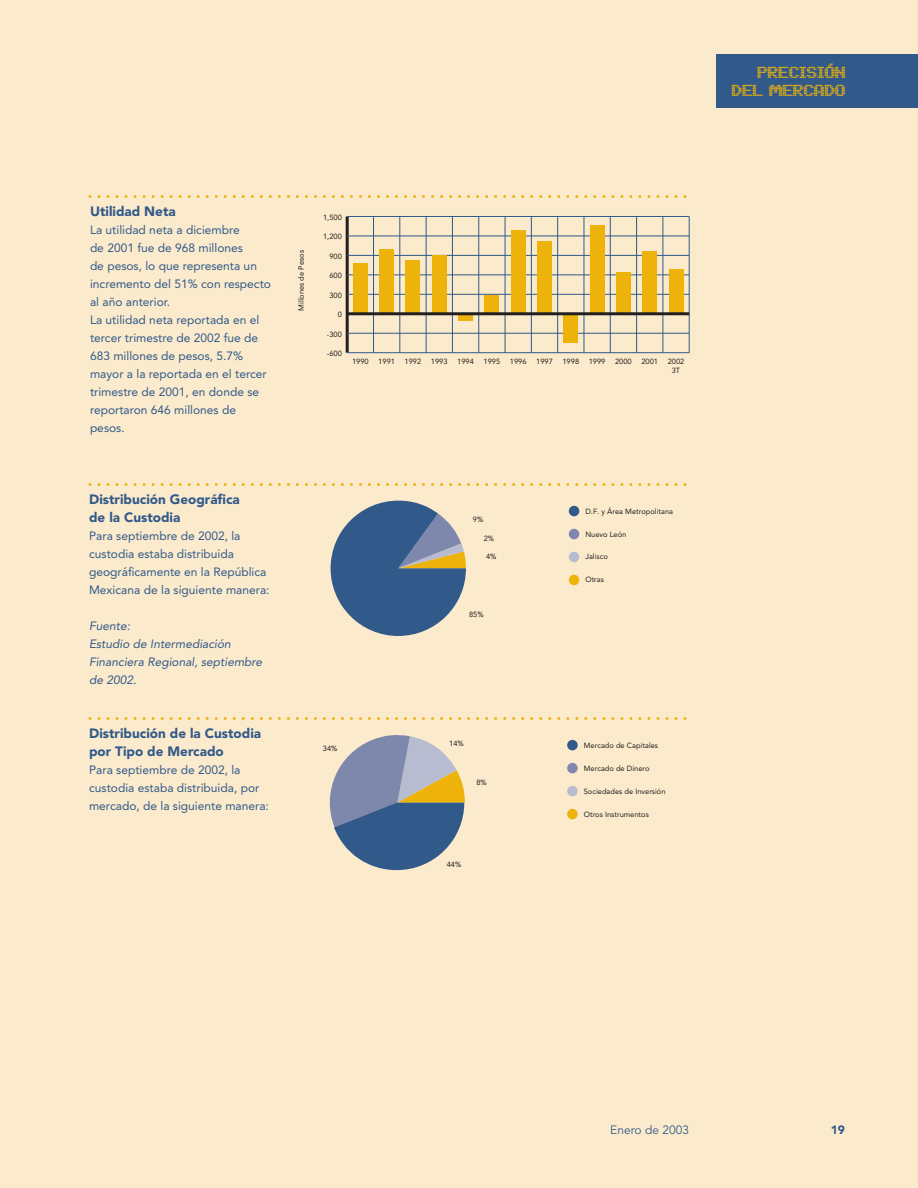
<style>
.page{position:relative;width:918px;height:1188px;background:#fbebcc}
.page>*{position:absolute;margin:0;border:0;box-sizing:border-box;transform-origin:0 0}
.t1{font:16.5px/18px "Dot Matrix Two Extended";letter-spacing:-.05em;color:#eeb30a;text-align:right}
.t2{font:900 13.5px/18px "Avenir";color:#31598a}
.t3{font:12px/18px "Avenir";color:#31598a}
.t4{font:italic 12px/18px "Avenir";color:#31598a}
.t5{font:12px "Avenir";color:#31598a}
.t6{font:900 12px "Avenir";color:#31598a}
.t7{font:7.5px/9px "Avenir";color:#231f1f;text-align:center}
</style>
<div class="page">
<svg style="left:90px;top:195px;width:597px;height:3px"></svg>
<svg style="left:90px;top:483px;width:597px;height:3px"></svg>
<svg style="left:90px;top:717px;width:597px;height:3px"></svg>
<div style="left:716px;top:54px;width:202px;height:54px;background:#31598a"></div>
<hr style="left:373px;top:216px;width:1px;height:137px;background:#31598a">
<hr style="left:400px;top:216px;width:1px;height:137px;background:#31598a">
<hr style="left:426px;top:216px;width:1px;height:137px;background:#31598a">
<hr style="left:452px;top:216px;width:1px;height:137px;background:#31598a">
<hr style="left:478px;top:216px;width:1px;height:137px;background:#31598a">
<hr style="left:505px;top:216px;width:1px;height:137px;background:#31598a">
<hr style="left:531px;top:216px;width:1px;height:137px;background:#31598a">
<hr style="left:557px;top:216px;width:1px;height:137px;background:#31598a">
<hr style="left:689px;top:216px;width:1px;height:137px;background:#31598a">
<hr style="left:663px;top:216px;width:1px;height:137px;background:#31598a">
<hr style="left:636px;top:216px;width:1px;height:137px;background:#31598a">
<hr style="left:610px;top:216px;width:1px;height:137px;background:#31598a">
<hr style="left:584px;top:216px;width:1px;height:137px;background:#31598a">
<hr style="left:346px;top:216px;width:3px;height:137px;background:#231f1f">
<hr style="left:347px;top:352px;width:342px;height:1px;background:#31598a">
<hr style="left:347px;top:333px;width:342px;height:1px;background:#31598a">
<hr style="left:347px;top:294px;width:342px;height:1px;background:#31598a">
<hr style="left:347px;top:275px;width:342px;height:1px;background:#31598a">
<hr style="left:347px;top:255px;width:342px;height:1px;background:#31598a">
<hr style="left:347px;top:236px;width:342px;height:1px;background:#31598a">
<hr style="left:347px;top:216px;width:342px;height:1px;background:#31598a">
<div style="left:353px;top:264px;width:15px;height:50px;background:#eeb30a"></div>
<div style="left:379px;top:249px;width:15px;height:65px;background:#eeb30a"></div>
<div style="left:406px;top:260px;width:14px;height:54px;background:#eeb30a"></div>
<div style="left:432px;top:255px;width:15px;height:59px;background:#eeb30a"></div>
<svg style="left:458px;top:315px;width:15px;height:6px"></svg>
<div style="left:485px;top:295px;width:14px;height:19px;background:#eeb30a"></div>
<div style="left:511px;top:231px;width:15px;height:83px;background:#eeb30a"></div>
<div style="left:537px;top:242px;width:15px;height:72px;background:#eeb30a"></div>
<div style="left:563px;top:314px;width:15px;height:28px;background:#eeb30a"></div>
<div style="left:590px;top:225px;width:14px;height:89px;background:#eeb30a"></div>
<div style="left:616px;top:272px;width:15px;height:42px;background:#eeb30a"></div>
<div style="left:642px;top:251px;width:15px;height:63px;background:#eeb30a"></div>
<div style="left:669px;top:269px;width:14px;height:45px;background:#eeb30a"></div>
<hr style="left:347px;top:312px;width:342px;height:3px;background:#231f1f">
<div style="left:569px;top:506px;width:10px;height:10px;background:#31598a;border-radius:50%"></div>
<div style="left:569px;top:529px;width:10px;height:10px;background:#7e88ad;border-radius:50%"></div>
<div style="left:569px;top:575px;width:10px;height:10px;background:#eeb30a;border-radius:50%"></div>
<div style="left:569px;top:552px;width:10px;height:10px;background:#b8bcd0;border-radius:50%"></div>
<svg style="left:331px;top:501px;width:135px;height:135px"></svg>
<div style="left:567px;top:740px;width:11px;height:10px;background:#31598a;border-radius:50%"></div>
<div style="left:567px;top:763px;width:11px;height:10px;background:#7e88ad;border-radius:50%"></div>
<div style="left:567px;top:809px;width:11px;height:10px;background:#eeb30a;border-radius:50%"></div>
<div style="left:567px;top:786px;width:11px;height:10px;background:#b8bcd0;border-radius:50%"></div>
<svg style="left:329px;top:735px;width:136px;height:135px"></svg>
<p class="t2" style="left:90px;top:203px;width:87px">Utilidad Neta</p>
<p class="t3" style="left:90px;top:222px;width:183px">La utilidad neta a diciembre<br>de 2001 fue de 968 millones<br>de pesos, lo que representa un incremento del 51% con respecto al año anterior.<br>La utilidad neta reportada en el tercer trimestre de 2002 fue de<br>683 millones de pesos, 5.7% mayor a la reportada en el tercer trimestre de 2001, en donde se reportaron 646 millones de pesos.</p>
<p class="t2" style="left:89px;top:491px;width:152px">Distribución Geográfica de la Custodia</p>
<p class="t3" style="left:89px;top:528px;width:182px">Para septiembre de 2002, la custodia estaba distribuida geográficamente en la República<br>Mexicana de la siguiente manera:</p>
<p class="t4" style="left:89px;top:618px;width:175px">Fuente:<br>Estudio de Intermediación<br>Financiera Regional, septiembre de 2002.</p>
<p class="t2" style="left:89px;top:725px;width:174px">Distribución de la Custodia por Tipo de Mercado</p>
<p class="t3" style="left:89px;top:762px;width:181px">Para septiembre de 2002, la custodia estaba distribuida, por mercado, de la siguiente manera:</p>
<p class="t7" style="left:297px;top:311px;width:62px;rotate:-90deg">Millones de Pesos</p>
<p class="t7" style="left:323px;top:213px;width:20px">1,500</p>
<p class="t7" style="left:323px;top:233px;width:20px">1,200</p>
<p class="t7" style="left:329px;top:252px;width:14px">900</p>
<p class="t7" style="left:329px;top:272px;width:14px">600</p>
<p class="t7" style="left:329px;top:291px;width:14px">300</p>
<p class="t7" style="left:338px;top:311px;width:6px">0</p>
<p class="t7" style="left:327px;top:330px;width:17px">-300</p>
<p class="t7" style="left:327px;top:350px;width:17px">-600</p>
<p class="t7" style="left:352px;top:358px;width:18px">1990</p>
<p class="t7" style="left:378px;top:358px;width:18px">1991</p>
<p class="t7" style="left:405px;top:358px;width:18px">1992</p>
<p class="t7" style="left:431px;top:358px;width:18px">1993</p>
<p class="t7" style="left:457px;top:358px;width:18px">1994</p>
<p class="t7" style="left:484px;top:358px;width:18px">1995</p>
<p class="t7" style="left:510px;top:358px;width:18px">1996</p>
<p class="t7" style="left:536px;top:358px;width:18px">1997</p>
<p class="t7" style="left:562px;top:358px;width:18px">1998</p>
<p class="t7" style="left:589px;top:358px;width:18px">1999</p>
<p class="t7" style="left:615px;top:358px;width:18px">2000</p>
<p class="t7" style="left:641px;top:358px;width:18px">2001</p>
<p class="t7" style="left:668px;top:358px;width:18px">2002<br>3T</p>
<p class="t7" style="left:323px;top:744px;width:16px">34%</p>
<p class="t7" style="left:473px;top:516px;width:12px">9%</p>
<p class="t7" style="left:484px;top:534px;width:12px">2%</p>
<p class="t7" style="left:486px;top:553px;width:12px">4%</p>
<p class="t7" style="left:469px;top:610px;width:16px">85%</p>
<p class="t7" style="left:449px;top:739px;width:16px">14%</p>
<p class="t7" style="left:476px;top:779px;width:12px">8%</p>
<p class="t7" style="left:447px;top:861px;width:16px">44%</p>
<p class="t7" style="left:585px;top:507px;width:89px">D.F. y Área Metropolitana</p>
<p class="t7" style="left:585px;top:530px;width:42px">Nuevo León</p>
<p class="t7" style="left:585px;top:553px;width:24px">Jalisco</p>
<p class="t7" style="left:585px;top:576px;width:20px">Otras</p>
<p class="t7" style="left:584px;top:741px;width:76px">Mercado de Capitales</p>
<p class="t7" style="left:584px;top:764px;width:67px">Mercado de Dinero</p>
<p class="t7" style="left:584px;top:787px;width:83px">Sociedades de Inversión</p>
<p class="t7" style="left:584px;top:810px;width:67px">Otros Instrumentos</p>
<h1 class="t1" style="left:731px;top:64px;width:116px">PRECISIÓN<br>DEL MERCADO</h1>
<p class="t5" style="left:610px;top:1125px;width:80px">Enero de 2003</p>
<p class="t6" style="left:831px;top:1125px;width:16px">19</p>
</div>
